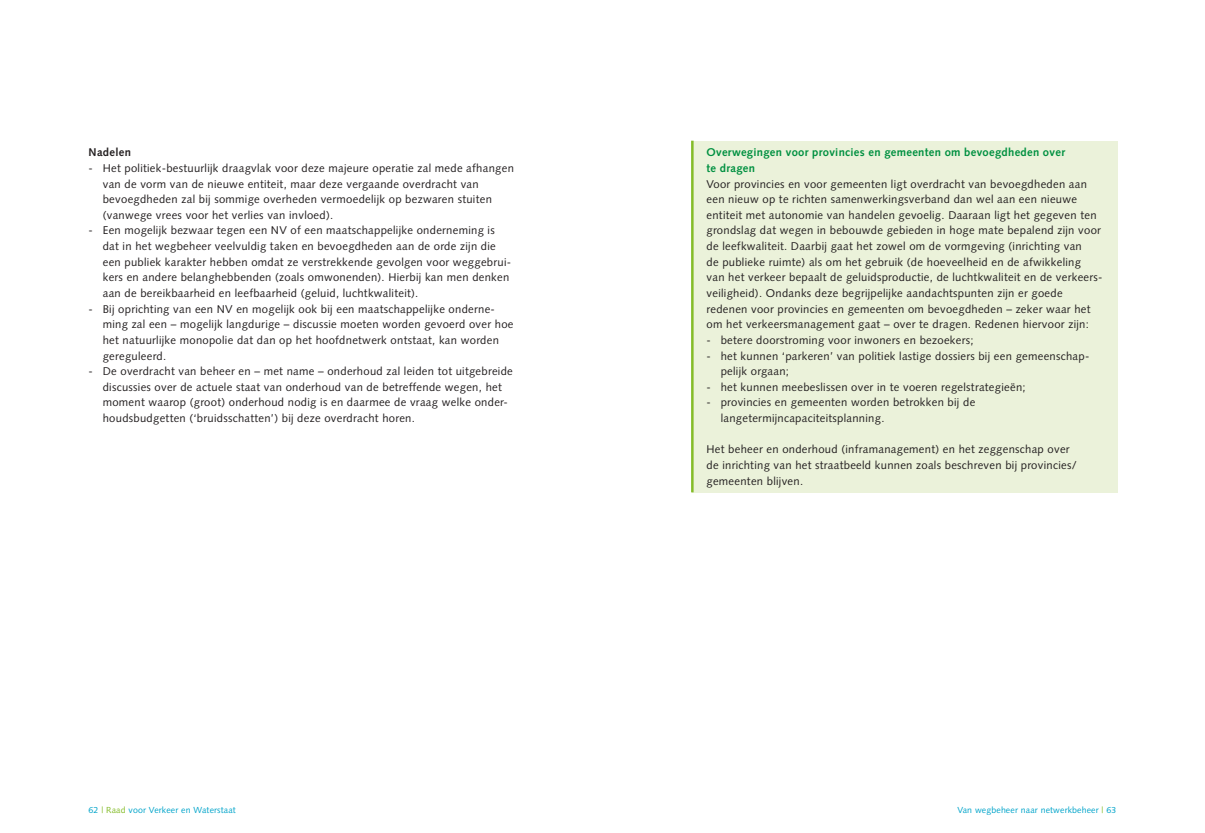
<style>
.page{position:relative;width:1205px;height:833px;background:#fff}
.page>*{position:absolute;margin:0;border:0;box-sizing:border-box;transform-origin:0 0}
.t1{font:11.25px/15.6px "Syntax LT Std";letter-spacing:.025em;color:#231f20}
.t2{font:700 11.25px "Syntax LT Std";letter-spacing:.025em;color:#009040}
.t3{font:8.75px "Syntax LT Std";letter-spacing:.015em;color:#00a4ca}
.s1{font-weight:700}
.s2{color:#84bc29}
</style>
<div class="page">
<div style="left:692px;top:141px;width:425px;height:351px;background:#ebf2da"></div>
<hr style="left:691px;top:141px;width:2px;height:351px;background:#84bc29">
<p class="t1" style="left:103px;top:145px;width:413px;text-indent:-14px"><span class="s1">Nadelen<br></span>Het politiek-bestuurlijk draagvlak voor deze majeure operatie zal mede afhangen van de vorm van de nieuwe entiteit, maar deze vergaande overdracht van bevoegdheden zal bij sommige overheden vermoedelijk op bezwaren stuiten (vanwege vrees voor het verlies van invloed).<br>Een mogelijk bezwaar tegen een NV of een maatschappelijke onderneming is<br>dat in het wegbeheer veelvuldig taken en bevoegdheden aan de orde zijn die een publiek karakter hebben omdat ze verstrekkende gevolgen voor weggebrui&shy;kers en andere belanghebbenden (zoals omwonenden). Hierbij kan men denken aan de bereikbaarheid en leefbaarheid (geluid, luchtkwaliteit).<br>Bij oprichting van een NV en mogelijk ook bij een maatschappelijke onderne&shy;ming zal een – mogelijk langdurige – discussie moeten worden gevoerd over hoe het natuurlijke monopolie dat dan op het hoofdnetwerk ontstaat, kan worden gereguleerd.<br>De overdracht van beheer en – met name – onderhoud zal leiden tot uitgebreide discussies over de actuele staat van onderhoud van de betreffende wegen, het moment waarop (groot) onderhoud nodig is en daarmee de vraag welke onder&shy;houdsbudgetten (‘bruidsschatten’) bij deze overdracht horen.</p>
<p class="t1" style="left:89px;top:160px;width:6px">-</p>
<p class="t1" style="left:89px;top:223px;width:6px">-</p>
<p class="t1" style="left:89px;top:301px;width:6px">-</p>
<p class="t1" style="left:89px;top:363px;width:6px">-</p>
<p class="t2" style="left:706px;top:146px;width:360px">Overwegingen voor provincies en gemeenten om bevoegdheden over</p>
<p class="t2" style="left:706px;top:162px;width:50px">te dragen</p>
<p class="t1" style="left:706px;top:176px;width:382px">Voor provincies en voor gemeenten ligt overdracht van bevoegdheden aan</p>
<p class="t1" style="left:706px;top:191px;width:372px">een nieuw op te richten samenwerkingsverband dan wel aan een nieuwe</p>
<p class="t1" style="left:706px;top:207px;width:391px">entiteit met autonomie van handelen gevoelig. Daaraan ligt het gegeven ten</p>
<p class="t1" style="left:706px;top:223px;width:396px">grondslag dat wegen in bebouwde gebieden in hoge mate bepalend zijn voor</p>
<p class="t1" style="left:706px;top:238px;width:377px">de leefkwaliteit. Daarbij gaat het zowel om de vormgeving (inrichting van</p>
<p class="t1" style="left:706px;top:254px;width:376px">de publieke ruimte) als om het gebruik (de hoeveelheid en de afwikkeling</p>
<p class="t1" style="left:706px;top:270px;width:396px">van het verkeer bepaalt de geluidsproductie, de luchtkwaliteit en de verkeers-</p>
<p class="t1" style="left:706px;top:285px;width:358px">veiligheid). Ondanks deze begrijpelijke aandachtspunten zijn er goede</p>
<p class="t1" style="left:706px;top:301px;width:386px">redenen voor provincies en gemeenten om bevoegdheden – zeker waar het</p>
<p class="t1" style="left:706px;top:316px;width:384px">om het verkeersmanagement gaat – over te dragen. Redenen hiervoor zijn:</p>
<p class="t1" style="left:721px;top:332px;width:254px">betere doorstroming voor inwoners en bezoekers;</p>
<p class="t1" style="left:721px;top:348px;width:370px">het kunnen ‘parkeren’ van politiek lastige dossiers bij een gemeenschap-</p>
<p class="t1" style="left:721px;top:363px;width:70px">pelijk orgaan;</p>
<p class="t1" style="left:721px;top:379px;width:306px">het kunnen meebeslissen over in te voeren regelstrategieën;</p>
<p class="t1" style="left:721px;top:395px;width:256px">provincies en gemeenten worden betrokken bij de</p>
<p class="t1" style="left:721px;top:410px;width:165px">lange-termijn-capaciteits-planning.</p>
<p class="t1" style="left:706px;top:441px;width:372px">Het beheer en onderhoud (inframanagement) en het zeggenschap over de inrichting van het straatbeeld kunnen zoals beschreven bij provincies/ gemeenten blijven.</p>
<p class="t1" style="left:706px;top:332px;width:6px">- -</p>
<p class="t1" style="left:706px;top:379px;width:6px">- -</p>
<p class="t3" style="left:89px;top:804px;width:149px">62 <span class="s2">| Raad</span> voor Verkeer en Waterstaat</p>
<p class="t3" style="left:957px;top:804px;width:160px">Van wegbeheer naar netwerkbeheer <span class="s2">|</span> 63</p>
</div>
